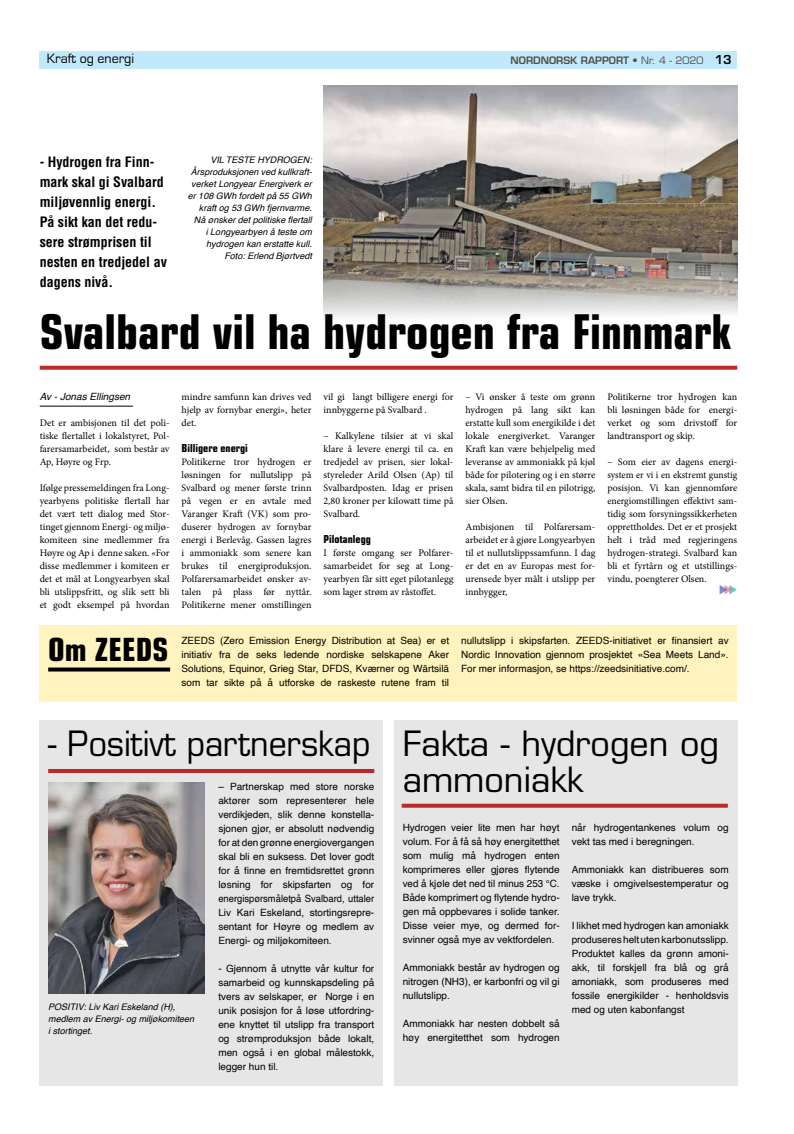
<style>
.page{position:relative;width:794px;height:1134px;background:#fff}
.page>*{position:absolute;margin:0;border:0;box-sizing:border-box;transform-origin:0 0}
.t1{font:700 condensed 48px "Eurostile";color:#000}
.t2{font:34px/36px "Eurostile";color:#000}
.t3{font:34px "Eurostile";color:#000;scale:.94 1}
.t4{font:700 condensed 32px "Eurostile";color:#000}
.t5{font:700 condensed 14px/20px "Helvetica";color:#000}
.t6{font:14px "Eurostile";color:#000}
.t7{font:700 condensed 11px "Eurostile";color:#000}
.t8{font:10px/13px "Minion Pro";color:#000;text-align:justify}
.t9{font:10px/14px "Helvetica";color:#000;text-align:justify}
.t10{font:600 10px "Eurostile";color:#544d48}
.t11{font:italic 10px "Helvetica";color:#000}
.t12{font:italic 9px/12px "Helvetica";color:#000}
.s1{font-weight:400}
.s2{font-size:12px;color:#000}
</style>
<div class="page">
<div style="left:40px;top:51px;width:697px;height:17px;background:#c2e9fb"></div>
<div style="left:394px;top:720px;width:343px;height:366px;background:#e7e6e6"></div>
<div style="left:40px;top:720px;width:343px;height:366px;background:#e7e6e6"></div>
<div style="left:40px;top:625px;width:697px;height:77px;background:#fff3bf"></div>
<hr style="left:40px;top:406px;width:93px;height:1px;background:#000">
<img style="left:323px;top:85px;width:414px;height:233px">
<svg style="left:40px;top:366px;width:697px;height:4px;background:#bd3938"></svg>
<svg style="left:719px;top:585px;width:17px;height:9px"></svg>
<img style="left:48px;top:782px;width:156px;height:211px">
<svg style="left:402px;top:804px;width:326px;height:4px"></svg>
<hr style="left:48px;top:769px;width:326px;height:4px;background:#b92a29">
<svg style="left:48px;top:667px;width:122px;height:4px"></svg>
<h3 class="t6" style="left:47px;top:51px;width:89px">Kraft og energi</h3>
<p class="t10" style="left:510px;top:54px;width:222px">NORDNORSK RAPPORT <span class="s1">• Nr. 4 - 2020</span> <span class="s2">13</span></p>
<p class="t12" style="left:188px;top:154px;width:126px;text-align:right">VIL TESTE HYDROGEN:<br>Årsproduksjonen ved kullkraft&shy;verket Longyear Energiverk er er 108 GWh fordelt på 55 GWh kraft og 53 GWh fjernvarme.<br>Nå ønsker det politiske flertall<br>i Longyearbyen å teste om hydrogen kan erstatte kull.<br>Foto: Erlend Bjørtvedt</p>
<h3 class="t5" style="left:40px;top:152px;width:129px">- Hydrogen fra Finn&shy;mark skal gi Svalbard miljøvennlig energi.<br>På sikt kan det redu&shy;sere strømprisen til nesten en tredjedel av dagens nivå.</h3>
<h1 class="t1" style="left:40px;top:303px;width:692px">Svalbard vil ha hydrogen fra Finnmark</h1>
<p class="t11" style="left:40px;top:389px;width:92px">Av - Jonas Ellingsen</p>
<p class="t8" style="left:40px;top:416px;width:131px">Det er ambisjonen til det poli&shy;tiske flertallet i lokalstyret, Pol&shy;farersamarbeidet, som består av Ap, Høyre og Frp.</p>
<p class="t8" style="left:40px;top:481px;width:131px">Ifølge pressemeldingen fra Long&shy;yearbyens politiske flertall har det vært tett dialog med Stor&shy;tinget gjennom Energi- og miljø&shy;komiteen sine medlemmer fra Høyre og Ap i denne saken. «For disse medlemmer i komiteen er det et mål at Longyearbyen skal bli utslippsfritt, og slik sett bli et godt eksempel på hvordan</p>
<h3 class="t4" style="left:48px;top:630px;width:122px">Om ZEEDS</h3>
<p class="t8" style="left:182px;top:390px;width:131px">mindre samfunn kan drives ved hjelp av fornybar energi», heter det.</p>
<p class="t7" style="left:182px;top:441px;width:68px">Billigere energi</p>
<p class="t8" style="left:182px;top:455px;width:131px">Politikerne tror hydrogen er løsningen for nullutslipp på Svalbard og mener første trinn på vegen er en avtale med Varanger Kraft (VK) som pro&shy;duserer hydrogen av fornybar energi i Berlevåg. Gassen lagres i ammoniakk som senere kan brukes til energiproduksjon.<br>Polfarersamarbeidet ønsker av&shy;talen på plass før nyttår.<br>Politikerne mener omstillingen</p>
<p class="t8" style="left:323px;top:390px;width:131px">vil gi langt billigere energi for innbyggerne på Svalbard .</p>
<p class="t8" style="left:323px;top:429px;width:131px">– Kalkylene tilsier at vi skal klare å levere energi til ca. en tredjedel av prisen, sier lokal&shy;styreleder Arild Olsen (Ap) til Svalbardposten. Idag er prisen 2,80 kroner per kilowatt time på Svalbard.</p>
<p class="t7" style="left:323px;top:532px;width:49px">Pilotanlegg</p>
<p class="t8" style="left:323px;top:546px;width:131px">I første omgang ser Polfarer&shy;samarbeidet for seg at Long&shy;yearbyen får sitt eget pilotanlegg som lager strøm av råstoffet.</p>
<p class="t8" style="left:465px;top:390px;width:131px">– Vi ønsker å teste om grønn hydrogen på lang sikt kan erstatte kull som energikilde i det lokale energiverket. Varanger Kraft kan være behjelpelig med leveranse av ammoniakk på kjøl både for pilotering og i en større skala, samt bidra til en pilotrigg, sier Olsen.</p>
<p class="t8" style="left:465px;top:520px;width:131px">Ambisjonen til Polfarersam&shy;arbeidet er å gjøre Longyearbyen til et nullutslippssamfunn. I dag er det en av Europas mest for&shy;urensede byer målt i utslipp per innbygger,</p>
<p class="t8" style="left:607px;top:390px;width:131px">Politikerne tror hydrogen kan bli løsningen både for energi&shy;verket og som drivstoff for landtransport og skip.</p>
<p class="t8" style="left:607px;top:455px;width:131px">– Som eier av dagens energi&shy;system er vi i en ekstremt gunstig posisjon. Vi kan gjennomføre energiomstillingen effektivt sam&shy;tidig som forsyningssikkerheten opprettholdes. Det er et prosjekt helt i tråd med regjeringens hydrogen-strategi. Svalbard kan bli et fyrtårn og et utstillings&shy;vindu, poengterer Olsen.</p>
<p class="t9" style="left:181px;top:634px;width:269px">ZEEDS (Zero Emission Energy Distribution at Sea) er et initiativ fra de seks ledende nordiske selskapene Aker Solutions, Equinor, Grieg Star, DFDS, Kværner og Wärtsilä som tar sikte på å utforske de raskeste rutene fram til</p>
<p class="t9" style="left:461px;top:634px;width:269px">nullutslipp i skipsfarten. ZEEDS-initiativet er finansiert av Nordic Innovation gjennom prosjektet «Sea Meets Land».<br>For mer informasjon, se https://zeedsinitiative.com/.</p>
<h2 class="t3" style="left:48px;top:723px;width:344px">- Positivt partnerskap</h2>
<p class="t12" style="left:48px;top:1001px;width:148px">POSITIV: Liv Kari Eskeland (H), medlem av Energi- og miljøkomiteen i stortinget.</p>
<p class="t9" style="left:218px;top:780px;width:157px">– Partnerskap med store norske aktører som representerer hele verdikjeden, slik denne konstella&shy;sjonen gjør, er absolutt nødvendig for at den grønne energiovergangen skal bli en suksess. Det lover godt for å finne en fremtidsrettet grønn løsning for skipsfarten og for energispørsmåletpå Svalbard, uttaler Liv Kari Eskeland, stortingsrepre&shy;sentant for Høyre og medlem av Energi- og miljøkomiteen.</p>
<p class="t9" style="left:218px;top:962px;width:157px">- Gjennom å utnytte vår kultur for samarbeid og kunnskapsdeling på tvers av selskaper, er Norge i en unik posisjon for å løse utfordring&shy;ene knyttet til utslipp fra transport og strømproduksjon både lokalt, men også i en global målestokk, legger hun til.</p>
<h2 class="t2" style="left:403px;top:725px;width:318px">Fakta - hydrogen og ammoniakk</h2>
<p class="t9" style="left:403px;top:821px;width:158px">Hydrogen veier lite men har høyt volum. For å få så høy energitetthet som mulig må hydrogen enten komprimeres eller gjøres flytende ved å kjøle det ned til minus 253 °C.<br>Både komprimert og flytende hydro&shy;gen må oppbevares i solide tanker.<br>Disse veier mye, og dermed for&shy;svinner også mye av vektfordelen.</p>
<p class="t9" style="left:403px;top:961px;width:158px">Ammoniakk består av hydrogen og nitrogen (NH3), er karbonfri og vil gi nullutslipp.</p>
<p class="t9" style="left:403px;top:1017px;width:158px">Ammoniakk har nesten dobbelt så høy energitetthet som hydrogen</p>
<p class="t9" style="left:572px;top:821px;width:158px">når hydrogentankenes volum og vekt tas med i beregningen.</p>
<p class="t9" style="left:572px;top:863px;width:158px">Ammoniakk kan distribueres som væske i omgivelsestemperatur og lave trykk.</p>
<p class="t9" style="left:572px;top:919px;width:158px">I likhet med hydrogen kan amoniakk produseres helt uten karbonutsslipp.<br>Produktet kalles da grønn amoni&shy;akk, til forskjell fra blå og grå amoniakk, som produseres med fossile energikilder - henholdsvis med og uten kabonfangst</p>
</div>
